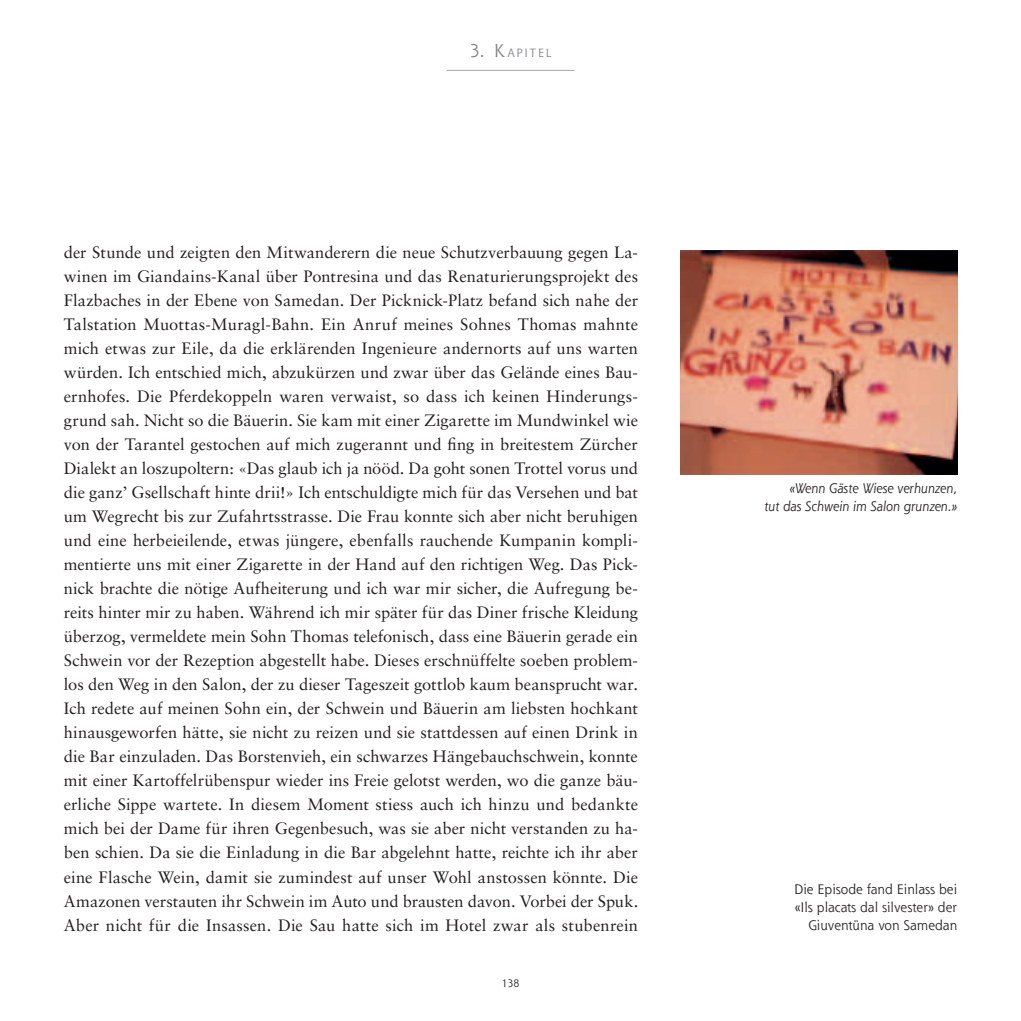
<style>
.page{position:relative;width:1021px;height:1021px;background:#fff}
.page>*{position:absolute;margin:0;border:0;box-sizing:border-box;transform-origin:0 0}
.t1{font:16.5px/24px "Sabon";letter-spacing:.01em;color:#231f20;text-align:justify}
.t2{font:13.5px/18px "Shannon";color:#231f20;text-align:right}
.t3{font:italic 13.5px/18px "Shannon";color:#231f20;text-align:right}
.t4{font:11.7px "Shannon Book SC650";letter-spacing:.16em;color:#808285}
.t5{font:10.5px "Shannon";color:#231f20}
.s1{font-size:18px}
</style>
<div class="page">
<hr style="left:446px;top:70px;width:128px;height:1px;background:#a4a5a9">
<img style="left:680px;top:250px;width:277px;height:224px">
<p class="t4" style="left:469px;top:45px;width:83px"><span class="s1">3. K</span>apitel</p>
<p class="t1" style="left:64px;top:240px;width:576px">der Stunde und zeigten den Mitwanderern die neue Schutzverbauung gegen La&shy;winen im Giandains-Kanal über Pontresina und das Renaturierungsprojekt des Flazbaches in der Ebene von Samedan. Der Picknick-Platz befand sich nahe der Talstation Muottas-Muragl-Bahn. Ein Anruf meines Sohnes Thomas mahnte mich etwas zur Eile, da die erklärenden Ingenieure andernorts auf uns warten würden. Ich entschied mich, abzukürzen und zwar über das Gelände eines Bau&shy;ernhofes. Die Pferdekoppeln waren verwaist, so dass ich keinen Hinderungs&shy;grund sah. Nicht so die Bäuerin. Sie kam mit einer Zigarette im Mundwinkel wie von der Tarantel gestochen auf mich zugerannt und fing in breitestem Zürcher Dialekt an loszupoltern: «Das glaub ich ja nööd. Da goht sonen Trottel vorus und die ganz’ Gsellschaft hinte drii!» Ich entschuldigte mich für das Versehen und bat um Wegrecht bis zur Zufahrtsstrasse. Die Frau konnte sich aber nicht beruhigen und eine herbeieilende, etwas jüngere, ebenfalls rauchende Kumpanin kompli&shy;mentierte uns mit einer Zigarette in der Hand auf den richtigen Weg. Das Pick&shy;nick brachte die nötige Aufheiterung und ich war mir sicher, die Aufregung be&shy;reits hinter mir zu haben. Während ich mir später für das Diner frische Kleidung überzog, vermeldete mein Sohn Thomas telefonisch, dass eine Bäuerin gerade ein Schwein vor der Rezeption abgestellt habe. Dieses erschnüffelte soeben problem&shy;los den Weg in den Salon, der zu dieser Tageszeit gottlob kaum beansprucht war.<br>Ich redete auf meinen Sohn ein, der Schwein und Bäuerin am liebsten hochkant hinausgeworfen hätte, sie nicht zu reizen und sie stattdessen auf einen Drink in die Bar einzuladen. Das Borstenvieh, ein schwarzes Hängebauchschwein, konnte mit einer Kartoffelrübenspur wieder ins Freie gelotst werden, wo die ganze bäu&shy;erliche Sippe wartete. In diesem Moment stiess auch ich hinzu und bedankte mich bei der Dame für ihren Gegenbesuch, was sie aber nicht verstanden zu ha&shy;ben schien. Da sie die Einladung in die Bar abgelehnt hatte, reichte ich ihr aber eine Flasche Wein, damit sie zumindest auf unser Wohl anstossen könnte. Die Amazonen verstauten ihr Schwein im Auto und brausten davon. Vorbei der Spuk.<br>Aber nicht für die Insassen. Die Sau hatte sich im Hotel zwar als stubenrein</p>
<p class="t5" style="left:501px;top:976px;width:20px">138</p>
<p class="t3" style="left:764px;top:479px;width:194px">«Wenn Gäste Wiese verhunzen,<br>tut das Schwein im Salon grunzen.»</p>
<p class="t2" style="left:794px;top:880px;width:164px">Die Episode fand Einlass bei «Ils placats dal silvester» der<br>Giuventüna von Samedan</p>
</div>
